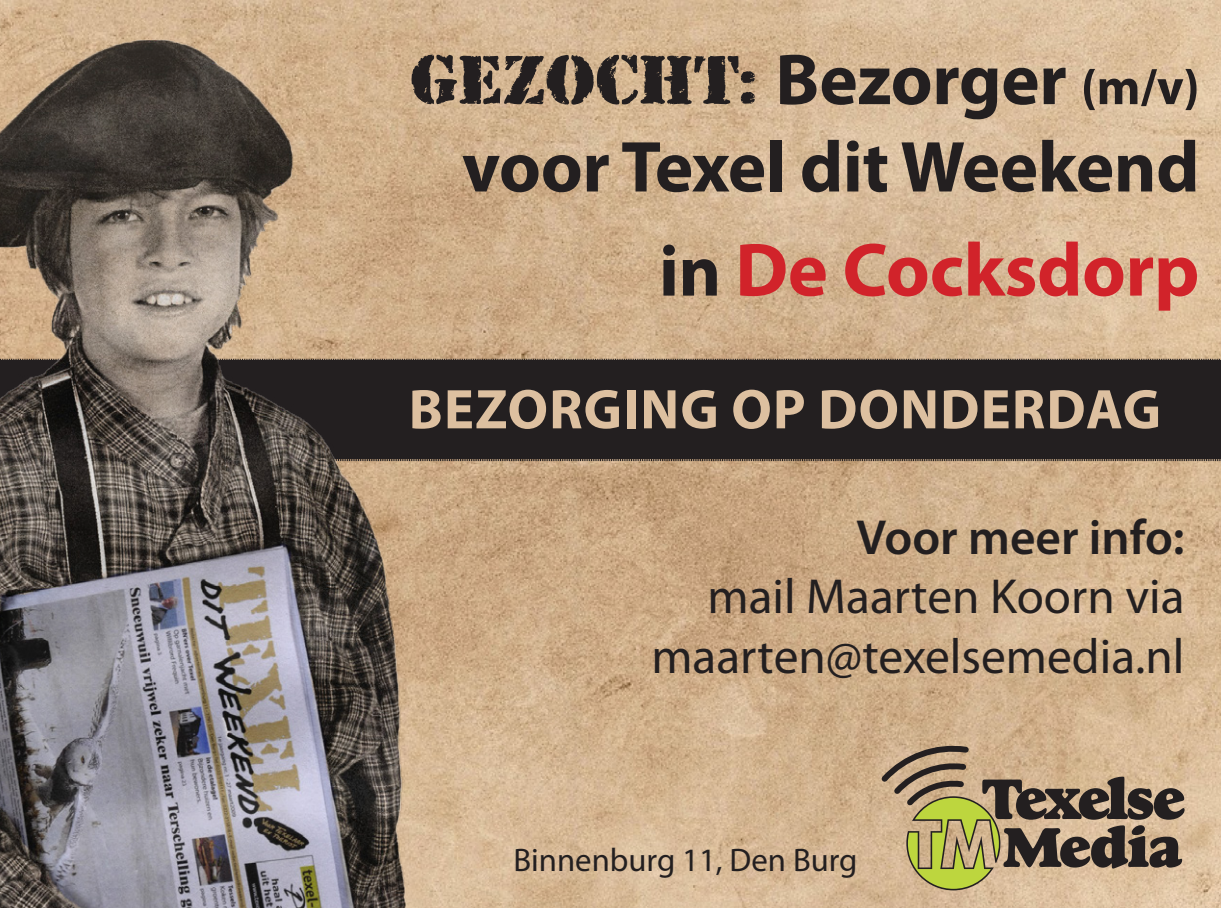
<style>
.page{position:relative;width:1221px;height:908px;background:#fff}
.page>*{position:absolute;margin:0;border:0;box-sizing:border-box;transform-origin:0 0}
.t1{font:700 76px "Myriad Pro";letter-spacing:-.005em;color:#d1232a}
.t2{font:72.8px "Rubber Stamp Let Plain";letter-spacing:-.005em;color:#231f20}
.t3{font:700 72.8px "Myriad Pro";letter-spacing:-.005em;color:#231f20}
.t4{font:700 56.4px "Myriad Pro";letter-spacing:.02em;color:#ddc0a0}
.t5{font:49.6px/59.2px "Myriad Pro";color:#231f20;text-align:right}
.t6{font:600 49.6px "Myriad Pro";color:#231f20}
.t7{font:32.8px "Myriad Pro";color:#231f20}
.s1{font-family:"Myriad Pro";font-weight:700}
.s2{font-family:"Myriad Pro";font-weight:700;font-size:50.8px}
.s3{font-size:72.8px;color:#231f20}
</style>
<div class="page">
<img style="left:0;top:0;width:1220px;height:907px">
<svg style="left:881px;top:745px;width:303px;height:145px;background:#a4926f"></svg>
<div style="left:433px;top:358px;width:787px;height:103px;background:#231f20"></div>
<img style="left:0;top:12px;width:433px;height:895px">
<p class="t2" style="left:409px;top:38px;width:791px">GEZOCHT: <span class="s1">Bezorger</span> <span class="s2">(m/v)</span></p>
<p class="t3" style="left:461px;top:119px;width:739px">voor Texel dit Weekend</p>
<p class="t1" style="left:658px;top:220px;width:542px"><span class="s3">in</span> De Cocksdorp</p>
<p class="t4" style="left:408px;top:372px;width:753px">BEZORGING OP DONDERDAG</p>
<p class="t6" style="left:856px;top:505px;width:329px">Voor meer info:</p>
<p class="t5" style="left:651px;top:566px;width:534px">mail Maarten Koorn via maarten@texelsemedia.nl</p>
<p class="t7" style="left:513px;top:839px;width:345px">Binnenburg 11, Den Burg</p>
</div>
